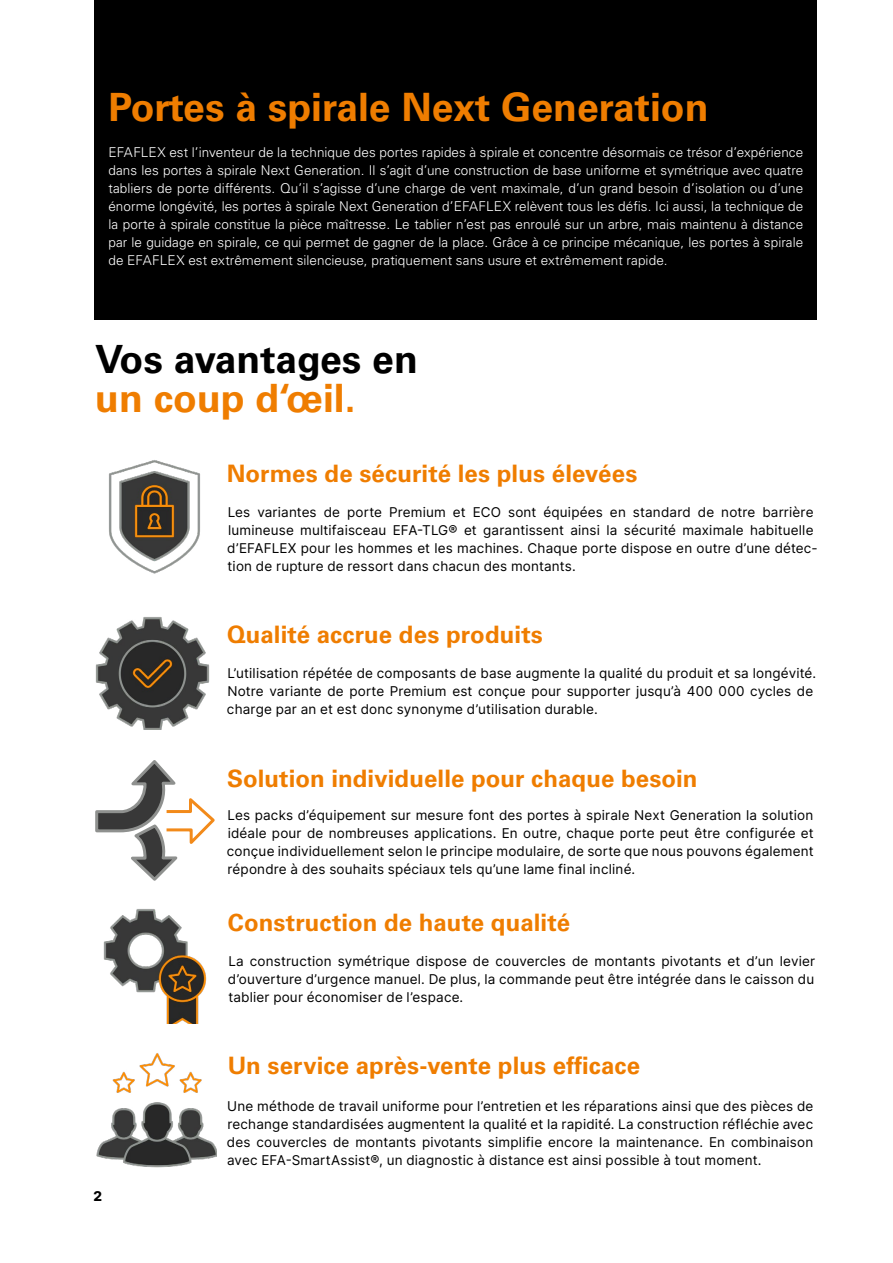
<style>
.page{position:relative;width:893px;height:1263px;background:#fff}
.page>*{position:absolute;margin:0;border:0;box-sizing:border-box;transform-origin:0 0}
.t1{font:700 39px "Univers LT Pro 65";color:#ef7d00}
.t2{font:700 39px "Univers LT Pro 65";color:#000}
.t3{font:700 24px "Univers LT Pro 65";letter-spacing:.005em;color:#ef7d00}
.t4{font:13.5px/18px "Inter";letter-spacing:.01em;color:#000;text-align:justify}
.t5{font:300 13.5px/18px "Univers LT Pro 45";letter-spacing:.005em;color:#fff;text-align:justify}
.t6{font:800 13.5px "Inter";color:#000}
</style>
<div class="page">
<div style="left:94px;top:0;width:722px;height:319px;background:#000"></div>
<img style="left:109px;top:460px;width:91px;height:114px">
<img style="left:96px;top:617px;width:114px;height:113px">
<svg style="left:95px;top:760px;width:120px;height:121px"></svg>
<img style="left:96px;top:1053px;width:120px;height:115px">
<img style="left:104px;top:909px;width:102px;height:114px">
<h1 class="t1" style="left:108px;top:80px;width:602px">Portes à spirale Next Generation</h1>
<p class="t5" style="left:108px;top:143px;width:696px">EFAFLEX est l’inventeur de la technique des portes rapides à spirale et concentre désormais ce trésor d’expérience dans les portes à spirale Next Generation. Il s’agit d’une construction de base uniforme et symétrique avec quatre tabliers de porte différents. Qu’il s’agisse d’une charge de vent maximale, d’un grand besoin d’isolation ou d’une énorme longévité, les portes à spirale Next Generation d’EFAFLEX relèvent tous les défis. Ici aussi, la technique de la porte à spirale constitue la pièce maîtresse. Le tablier n’est pas enroulé sur un arbre, mais maintenu à distance par le guidage en spirale, ce qui permet de gagner de la place. Grâce à ce principe mécanique, les portes à spirale de EFAFLEX est extrêmement silencieuse, pratiquement sans usure et extrêmement rapide.</p>
<h1 class="t2" style="left:95px;top:332px;width:324px">Vos avantages en</h1>
<h1 class="t1" style="left:95px;top:371px;width:262px">un coup d‘œil.</h1>
<h2 class="t3" style="left:227px;top:456px;width:412px">Normes de sécurité les plus élevées</h2>
<p class="t4" style="left:227px;top:502px;width:592px;text-align:left">Les variantes de porte Premium et ECO sont équipées en standard de notre barrière lumineuse multifaisceau EFA-TLG® et garantissent ainsi la sécurité maximale habituelle d’EFAFLEX pour les hommes et les machines. Chaque porte dispose en outre d’une détec&shy;tion de rupture de ressort dans chacun des montants.</p>
<h2 class="t3" style="left:227px;top:618px;width:317px">Qualité accrue des produits</h2>
<p class="t4" style="left:227px;top:664px;width:591px;text-align:left">L’utilisation répétée de composants de base augmente la qualité du produit et sa longévité.<br>Notre variante de porte Premium est conçue pour supporter jusqu’à 400 000 cycles de charge par an et est donc synonyme d’utilisation durable.</p>
<h2 class="t3" style="left:227px;top:761px;width:472px">Solution individuelle pour chaque besoin</h2>
<p class="t4" style="left:227px;top:806px;width:588px">Les packs d’équipement sur mesure font des portes à spirale Next Generation la solution idéale pour de nombreuses applications. En outre, chaque porte peut être configurée et conçue individuellement selon le principe modulaire, de sorte que nous pouvons également répondre à des souhaits spéciaux tels qu’une lame final incliné.</p>
<h2 class="t3" style="left:228px;top:905px;width:344px">Construction de haute qualité</h2>
<p class="t4" style="left:228px;top:952px;width:589px">La construction symétrique dispose de couvercles de montants pivotants et d’un levier d’ouverture d’urgence manuel. De plus, la commande peut être intégrée dans le caisson du tablier pour économiser de l’espace.</p>
<h2 class="t3" style="left:228px;top:1048px;width:414px">Un service après-vente plus efficace</h2>
<p class="t6" style="left:94px;top:1186px;width:10px">2</p>
<p class="t4" style="left:227px;top:1097px;width:588px">Une méthode de travail uniforme pour l’entretien et les réparations ainsi que des pièces de rechange standardisées augmentent la qualité et la rapidité. La construction réfléchie avec des couvercles de montants pivotants simplifie encore la maintenance. En combinaison avec EFA-SmartAssist®, un diagnostic à distance est ainsi possible à tout moment.</p>
</div>
